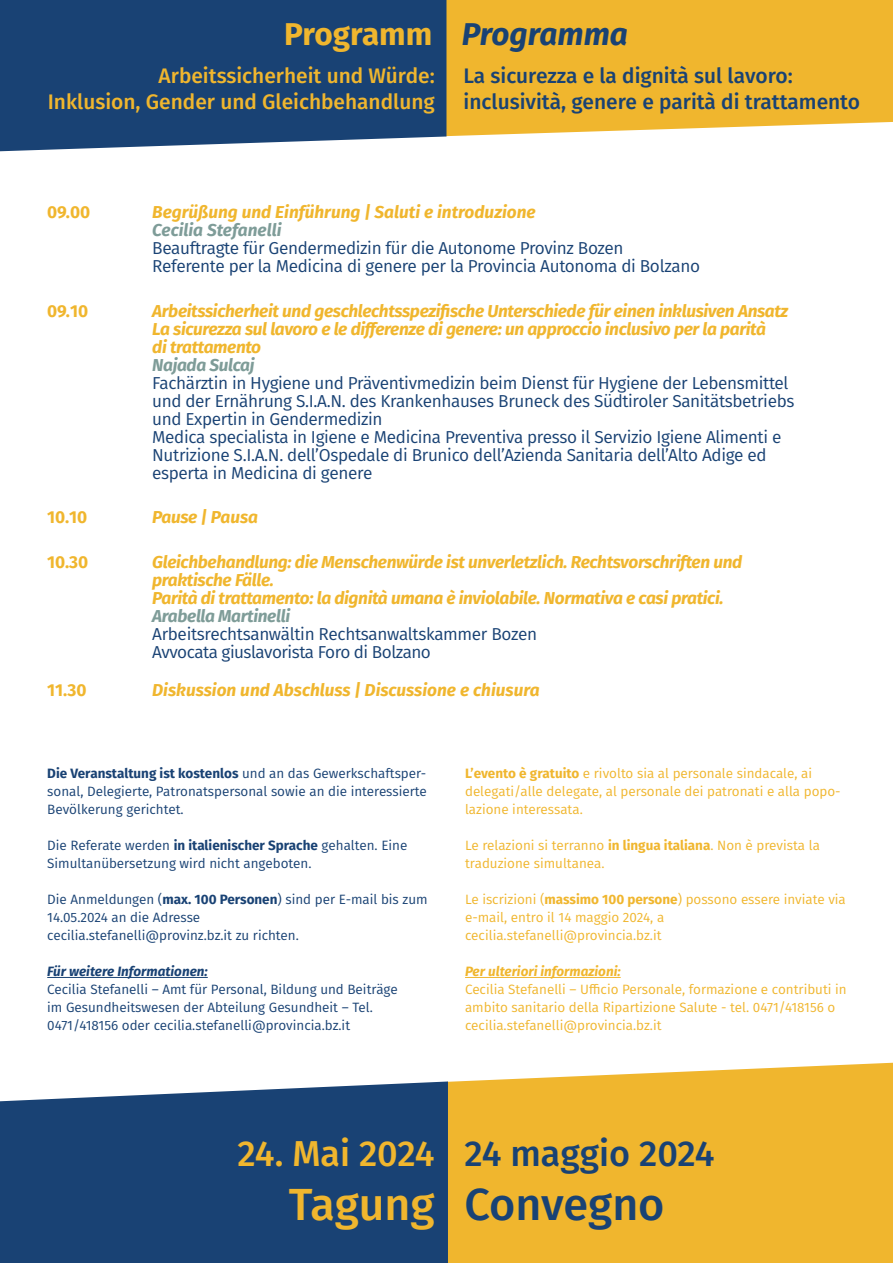
<style>
.page{position:relative;width:893px;height:1263px;background:#fff}
.page>*{position:absolute;margin:0;border:0;box-sizing:border-box;transform-origin:0 0}
.t1{font:500 45px "Fira Sans";color:#194274}
.t2{font:500 45px "Fira Sans";color:#f0b62e}
.t3{font:500 36px "Fira Sans";color:#194274}
.t4{font:500 36px "Fira Sans";letter-spacing:-.005em;color:#f0b62e}
.t5{font:italic 700 31.5px "Fira Sans";color:#194274}
.t6{font:500 21px "Fira Sans";color:#194274}
.t7{font:500 21px "Fira Sans";color:#f0b62e}
.t8{font:17.25px/18px "Fira Sans";letter-spacing:-.02em;color:#194274}
.t9{font:italic 700 17.25px/18px "Fira Sans";letter-spacing:-.02em;color:#f0b62e}
.t10{font:italic 700 17.25px "Fira Sans";color:#f0b62e}
.t11{font:700 17.25px "Fira Sans";color:#f0b62e}
.t12{font:13.5px/18px "Fira Sans";color:#194274}
.t13{font:13.5px/18px "Fira Sans";color:#f0b62e}
.s1{font-style:normal;color:#f0b62e}
.s2{font-weight:700;font-style:italic;color:#f0b62e}
.s3{font-weight:700;font-style:italic;color:#7e9c98}
.s4{color:#7e9c98}
.s5{font-weight:400;font-style:normal;color:#194274}
.s6{font-weight:700}
.s7{font-weight:700;font-style:italic}
</style>
<div class="page">
<div style="left:446px;top:0;width:447px;height:136px;background:#f0b62e"></div>
<div style="left:0;top:0;width:446px;height:151px;background:#194274"></div>
<div style="left:448px;top:1063px;width:445px;height:200px;background:#f0b62e"></div>
<div style="left:0;top:1081px;width:448px;height:182px;background:#194274"></div>
<hr style="left:465px;top:977px;width:156px;height:1px;background:#f0b62e">
<hr style="left:47px;top:977px;width:161px;height:1px;background:#194274">
<p class="t5" style="left:284px;top:8px;width:345px"><span class="s1">Programm</span> Programma</p>
<p class="t7" style="left:159px;top:59px;width:278px">Arbeitssicherheit und Würde:</p>
<p class="t7" style="left:48px;top:84px;width:388px">Inklusion, Gender und Gleichbehandlung</p>
<p class="t6" style="left:463px;top:59px;width:331px">La sicurezza e la dignità sul lavoro:</p>
<p class="t6" style="left:463px;top:84px;width:398px">inclusività, genere e parità di trattamento</p>
<p class="t11" style="left:47px;top:198px;width:45px">09.00</p>
<p class="t8" style="left:152px;top:203px;width:549px"><span class="s2">Begrüßung und Einführung | Saluti e introduzione<br></span><span class="s3">Cecilia Stefanelli<br></span>Beauftragte für Gendermedizin für die Autonome Provinz Bozen Referente per la Medicina di genere per la Provincia Autonoma di Bolzano</p>
<p class="t11" style="left:47px;top:296px;width:42px">09.10</p>
<p class="t8" style="left:152px;top:301px;width:644px"><span class="s2">Arbeitssicherheit und geschlechtsspezifische Unterschiede für einen inklusiven Ansatz La sicurezza sul lavoro e le differenze di genere: un approccio inclusivo per la parità<br>di trattamento<br></span><span class="s3">Najada Sulcaj<br></span>Fachärztin in Hygiene und Präventivmedizin beim Dienst für Hygiene der Lebensmittel und der Ernährung S.I.A.N. des Krankenhauses Bruneck des Südtiroler Sanitätsbetriebs und Expertin in Gendermedizin<br>Medica specialista in Igiene e Medicina Preventiva presso il Servizio Igiene Alimenti e Nutrizione S.I.A.N. dell’Ospedale di Brunico dell’Azienda Sanitaria dell’Alto Adige ed esperta in Medicina di genere</p>
<p class="t11" style="left:47px;top:503px;width:42px">10.10</p>
<p class="t9" style="left:152px;top:507px;width:107px">Pause | Pausa</p>
<p class="t11" style="left:47px;top:547px;width:43px">10.30</p>
<p class="t9" style="left:152px;top:552px;width:592px">Gleichbehandlung: die Menschenwürde ist unverletzlich. Rechtsvorschriften und praktische Fälle.<br>Parità di trattamento: la dignità umana è inviolabile. Normativa e casi pratici.<br><span class="s4">Arabella Martinelli<br></span><span class="s5">Arbeitsrechtsanwältin Rechtsanwaltskammer Bozen<br>Avvocata giuslavorista Foro di Bolzano</span></p>
<p class="t11" style="left:47px;top:676px;width:41px">11.30</p>
<p class="t10" style="left:152px;top:676px;width:389px">Diskussion und Abschluss | Discussione e chiusura</p>
<p class="t12" style="left:47px;top:764px;width:381px;text-align:justify"><span class="s6">Die Veranstaltung ist kostenlos</span> und an das Gewerkschaftsper&shy;sonal, Delegierte, Patronatspersonal sowie an die interessierte Bevölkerung gerichtet.</p>
<p class="t12" style="left:47px;top:836px;width:362px">Die Referate werden <span class="s6">in italienischer Sprache</span> gehalten. Eine<br>Simultanübersetzung wird nicht angeboten.</p>
<p class="t12" style="left:47px;top:890px;width:382px">Die Anmeldungen (<span class="s6">max. 100 Personen</span>) sind per E-mail bis zum<br>14.05.2024 an die Adresse<br>cecilia.stefanelli@provinz.bz.it zu richten.</p>
<p class="t12" style="left:47px;top:962px;width:352px"><span class="s7">Für weitere Informationen:<br></span>Cecilia Stefanelli – Amt für Personal, Bildung und Beiträge im Gesundheitswesen der Abteilung Gesundheit – Tel.<br>0471/418156 oder cecilia.stefanelli@provincia.bz.it</p>
<p class="t13" style="left:465px;top:764px;width:377px"><span class="s6">L’evento è gratuito</span> e rivolto sia al personale sindacale, ai delegati/alle delegate, al personale dei patronati e alla popo&shy;lazione interessata.</p>
<p class="t13" style="left:465px;top:836px;width:356px">Le relazioni si terranno <span class="s6">in lingua italiana</span>. Non è prevista la traduzione simultanea.</p>
<p class="t13" style="left:465px;top:890px;width:382px">Le iscrizioni (<span class="s6">massimo 100 persone</span>) possono essere inviate via e-mail, entro il 14 maggio 2024, a cecilia.stefanelli@provincia.bz.it</p>
<p class="t13" style="left:465px;top:962px;width:383px"><span class="s7">Per ulteriori informazioni:<br></span>Cecilia Stefanelli – Ufficio Personale, formazione e contributi in ambito sanitario della Ripartizione Salute - tel. 0471/418156 o cecilia.stefanelli@provincia.bz.it</p>
<p class="t4" style="left:238px;top:1124px;width:198px">24. Mai 2024</p>
<p class="t2" style="left:289px;top:1168px;width:147px">Tagung</p>
<p class="t3" style="left:464px;top:1124px;width:252px">24 maggio 2024</p>
<p class="t1" style="left:464px;top:1168px;width:202px">Convegno</p>
</div>
